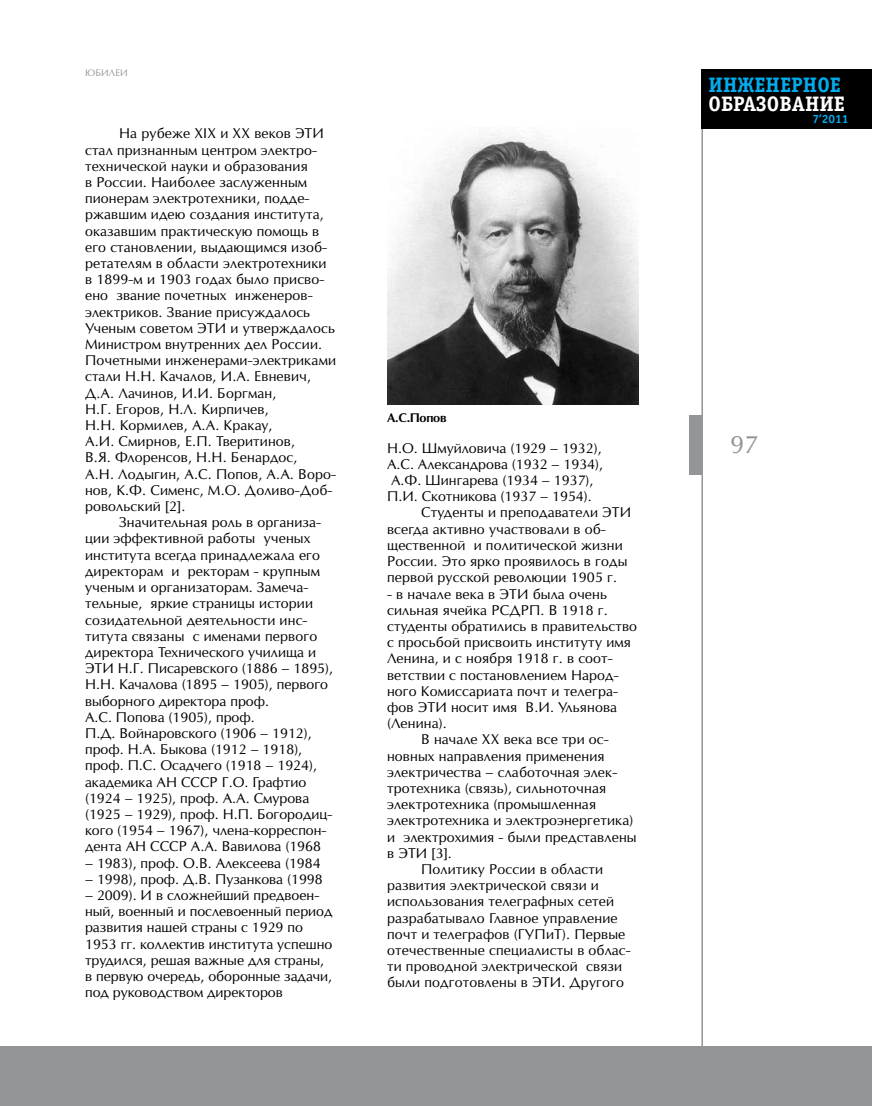
<style>
.page{position:relative;width:872px;height:1106px;background:#fff}
.page>*{position:absolute;margin:0;border:0;box-sizing:border-box;transform-origin:0 0}
.t1{font:24px "Opium New";color:#939598}
.t2{font:700 21px "Officina Serif C";color:#fff}
.t3{font:700 21px "Officina Serif C";color:#00adef}
.t4{font:13.5px/16.2px "Opium New";letter-spacing:.01em;color:#000}
.t5{font:700 12px "Opium New";letter-spacing:-.02em;color:#000}
.t6{font:700 12px "Officina Sans C";color:#00adef}
.t7{font:9px "Opium New";color:#939598}
</style>
<div class="page">
<hr style="left:701px;top:69px;width:2px;height:1037px;background:#939598">
<div style="left:701px;top:69px;width:171px;height:60px;background:#000"></div>
<div style="left:689px;top:415px;width:13px;height:60px;background:#939598"></div>
<div style="left:0;top:1046px;width:872px;height:60px;background:#939598"></div>
<img style="left:387px;top:133px;width:251px;height:271px">
<p class="t7" style="left:85px;top:67px;width:18px">ЮБИЛЕИ</p>
<p class="t4" style="left:85px;top:125px;width:252px;text-indent:34px">Н а рубеже XIX и ХХ веков ЭТИ стал признанным центром электро&shy;технической науки и образования<br>в России. Н аиболее заслуженным пионерам электротехники, подде&shy;ржавшим идею создания института, оказавшим практическую помощь в его становлении, выдающимся изоб&shy;ретателям в области электротехники в 1899-м и 1903 годах было присво&shy;ено звание почетных инженеров&shy;электриков. Звание присуждалось<br>Ученым советом ЭТИ и утверждалось<br>Министром внутренних дел России.<br>Почетными инженерами-электриками стали Н .Н . Качалов, И .А. Евневич,<br>Д.А. Лачинов, И .И . Боргман,<br>Н .Г. Егоров, Н .Л. Кирпичев,<br>Н .Н . Кормилев, А.А. Кракау,<br>А.И . Смирнов, Е.П. Тверитинов,<br>В .Я. Флоренсов, Н .Н . Бенардос,<br>А.Н . Лодыгин, А.С. Попов, А.А. Воро&shy;нов, К.Ф. Сименс, М.О. Доливо-Доб&shy;ровольский [2].</p>
<p class="t4" style="left:85px;top:514px;width:249px;text-indent:34px">Значительная роль в организа&shy;ции эффективной работы ученых института всегда принадлежала его директорам и ректорам - крупным ученым и организаторам. Замеча&shy;тельные, яркие страницы истории созидательной деятельности инс&shy;титута связаны с именами первого директора Технического училища и<br>ЭТИ Н .Г. Писаревского (1886 – 1895),<br>Н .Н . Качалова (1895 – 1905), первого выборного директора проф.<br>А.С. Попова (1905), проф.<br>П.Д. Войнаровского (1906 – 1912), проф. Н .А. Быкова (1912 – 1918), проф. П.С. Осадчего (1918 – 1924), академика АН СССР</p>
<p class="t4" style="left:85px;top:773px;width:249px;text-indent:137px">Г.О. Графтио (1924 – 1925), проф. А.А. Смурова (1925 – 1929), проф. Н .П. Богородиц&shy;кого (1954 – 1967), члена-корреспон&shy;дента АН СССР</p>
<p class="t4" style="left:191px;top:838px;width:132px">А.А. Вавилова (1968</p>
<p class="t4" style="left:85px;top:854px;width:237px">– 1983), проф. О.В . Алексеева (1984</p>
<p class="t4" style="left:85px;top:870px;width:239px">– 1998), проф. Д.В . Пузанкова (1998</p>
<p class="t4" style="left:85px;top:887px;width:249px">– 2009). И в сложнейший предвоен&shy;ный, военный и послевоенный период развития нашей страны с 1929 по 1953 гг. коллектив института успешно трудился, решая важные для страны, в первую очередь, оборонные задачи, под руководством директоров</p>
<p class="t5" style="left:387px;top:410px;width:61px">А.С.Попов</p>
<p class="t4" style="left:387px;top:439px;width:216px">Н .О. Шмуйловича (1929 – 1932),</p>
<p class="t4" style="left:387px;top:456px;width:217px">А.С. Александрова (1932 – 1934),</p>
<p class="t4" style="left:391px;top:472px;width:204px">А.Ф. Шингарева (1934 – 193 7),</p>
<p class="t4" style="left:387px;top:488px;width:206px">П.И . Скотникова (193 7 – 1954).</p>
<p class="t4" style="left:421px;top:504px;width:209px">Студенты и преподаватели ЭТИ</p>
<p class="t4" style="left:387px;top:520px;width:220px">всегда активно участвовали в об-</p>
<p class="t4" style="left:387px;top:537px;width:237px">щественной и политической жизни</p>
<p class="t4" style="left:387px;top:553px;width:242px">России. Это ярко проявилось в годы</p>
<p class="t4" style="left:387px;top:569px;width:231px">первой русской революции 1905 г.</p>
<p class="t4" style="left:387px;top:585px;width:221px">- в начале века в ЭТИ была очень</p>
<p class="t4" style="left:387px;top:601px;width:222px">сильная ячейка РСДРП. В 1918 г.</p>
<p class="t4" style="left:387px;top:618px;width:251px">студенты обратились в правительство</p>
<p class="t4" style="left:387px;top:634px;width:245px">с просьбой присвоить институту имя</p>
<p class="t4" style="left:387px;top:650px;width:227px">Ленина, и с ноября 1918 г. в соот-</p>
<p class="t4" style="left:387px;top:666px;width:233px">ветствии с постановлением Н арод-</p>
<p class="t4" style="left:387px;top:682px;width:232px">ного Комиссариата почт и телегра-</p>
<p class="t4" style="left:387px;top:699px;width:231px">фов ЭТИ носит имя В .И . Ульянова</p>
<p class="t4" style="left:387px;top:715px;width:61px">(Ленина).</p>
<p class="t4" style="left:421px;top:731px;width:189px">В начале ХХ века все три ос-</p>
<p class="t4" style="left:387px;top:747px;width:219px">новных направления применения</p>
<p class="t4" style="left:387px;top:763px;width:232px">электричества – слаботочная элек-</p>
<p class="t4" style="left:387px;top:780px;width:220px">тротехника (связь), сильноточная</p>
<p class="t4" style="left:387px;top:796px;width:210px">электротехника (промышленная</p>
<p class="t4" style="left:387px;top:812px;width:248px">электротехника и электроэнергетика)</p>
<p class="t4" style="left:387px;top:828px;width:251px">и электрохимия - были представлены</p>
<p class="t4" style="left:387px;top:844px;width:66px">в ЭТИ [3].</p>
<p class="t4" style="left:421px;top:861px;width:183px">Политику России в области</p>
<p class="t4" style="left:387px;top:877px;width:213px">развития электрической связи и</p>
<p class="t4" style="left:387px;top:893px;width:229px">использования телеграфных сетей</p>
<p class="t4" style="left:387px;top:909px;width:232px">разрабатывало Главное управление</p>
<p class="t4" style="left:387px;top:925px;width:240px">почт и телеграфов (ГУПиТ). Первые</p>
<p class="t4" style="left:387px;top:942px;width:245px">отечественные специалисты в облас-</p>
<p class="t4" style="left:387px;top:958px;width:237px">ти проводной электрической связи</p>
<p class="t4" style="left:387px;top:974px;width:238px">были подготовлены в ЭТИ . Другого</p>
<h2 class="t3" style="left:708px;top:73px;width:134px">ИНЖЕНЕРНОЕ</h2>
<h2 class="t2" style="left:708px;top:91px;width:138px">ОБРАЗОВАНИЕ</h2>
<p class="t6" style="left:812px;top:113px;width:38px">7’2011</p>
<h1 class="t1" style="left:730px;top:429px;width:30px">97</h1>
</div>
